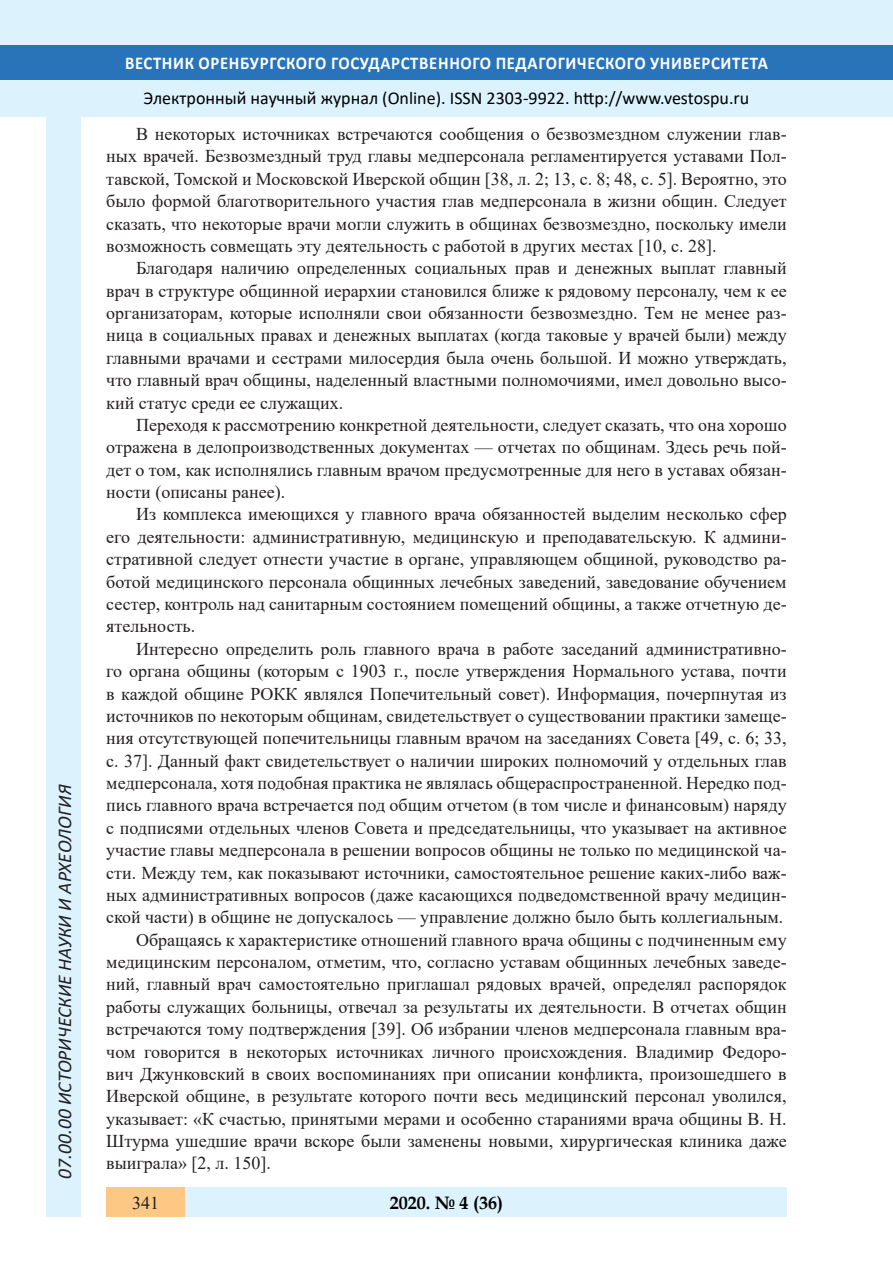
<style>
.page{position:relative;width:893px;height:1263px;background:#fff}
.page>*{position:absolute;margin:0;border:0;box-sizing:border-box;transform-origin:0 0}
.t1{font:italic 19.5px "Calibri";color:#231f20}
.Стиль2{font:18px/22.4px "Times New Roman";color:#231f20;text-align:justify}
.t2{font:18px "Calibri";color:#000}
.t3{font:700 18px "Calibri";letter-spacing:.04em;color:#fff;scale:.93 1}
.t4{font:700 18px "Book Antiqua";color:#000}
</style>
<div class="page">
<div style="left:0;top:0;width:893px;height:116px;background:#dcf2fc"></div>
<div style="left:0;top:45px;width:893px;height:34px;background:#2873ba"></div>
<div style="left:47px;top:116px;width:34px;height:1101px;background:#dcf2fc"></div>
<div style="left:106px;top:1188px;width:681px;height:29px;background:#dcf2fc"></div>
<div style="left:106px;top:1188px;width:79px;height:29px;background:#fdc784"></div>
<p class="t1" style="left:51px;top:1179px;width:395px;rotate:-90deg">07.00.00 ИСТОРИЧЕСКИЕ НАУКИ И АРХЕОЛОГИЯ</p>
<p class="t1" style="left:51px;top:1105px;width:206px;rotate:-90deg">БИОЛОГИЧЕСКИЕ НАУКИ</p>
<p class="t1" style="left:51px;top:1169px;width:11px;rotate:-90deg">3</p>
<p class="t3" style="left:125px;top:50px;width:693px">ВЕСТНИК ОРЕНБУРГСКОГО ГОСУДАРСТВЕННОГО ПЕДАГОГИЧЕСКОГО УНИВЕРСИТЕТА</p>
<p class="t2" style="left:144px;top:85px;width:607px">Электронный научный журнал (Online). ISSN 2303-9922. http://www.vestospu.ru</p>
<p class="t2" style="left:583px;top:85px;width:13px">t</p>
<p class="t2" style="left:583px;top:85px;width:13px">t</p>
<p class="Стиль2" style="left:106px;top:122px;width:682px;text-indent:30px">В некоторых источниках встречаются сообщения о безвозмездном служении глав&shy;ных врачей. Безвозмездный труд главы медперсонала регламентируется уставами Пол&shy;тавской, Томской и Московской Иверской общин [38, л. 2; 13, с. 8; 48, с. 5]. Вероятно, это было формой благотворительного участия глав медперсонала в жизни общин. Следует сказать, что некоторые врачи могли служить в общинах безвозмездно, поскольку имели возможность совмещать эту деятельность с работой в других местах [10, с. 28].</p>
<p class="Стиль2" style="left:106px;top:257px;width:682px;text-indent:30px">Благодаря наличию определенных социальных прав и денежных выплат главный врач в структуре общинной иерархии становился ближе к рядовому персоналу, чем к ее организаторам, которые исполняли свои обязанности безвозмездно. Тем не менее раз&shy;ница в социальных правах и денежных выплатах (когда таковые у врачей были) между главными врачами и сестрами милосердия была очень большой. И можно утверждать, что главный врач общины, наделенный властными полномочиями, имел довольно высо&shy;кий статус среди ее служащих.</p>
<p class="Стиль2" style="left:106px;top:413px;width:682px;text-indent:30px">Переходя к рассмотрению конкретной деятельности, следует сказать, что она хорошо отражена в делопроизводственных документах — отчетах по общинам. Здесь речь пой&shy;дет о том, как исполнялись главным врачом предусмотренные для него в уставах обязан&shy;ности (описаны ранее).</p>
<p class="Стиль2" style="left:106px;top:503px;width:682px;text-indent:30px">Из комплекса имеющихся у главного врача обязанностей выделим несколько сфер его деятельности: административную, медицинскую и преподавательскую. К админи&shy;стративной следует отнести участие в органе, управляющем общиной, руководство ра&shy;ботой медицинского персонала общинных лечебных заведений, заведование обучением сестер, контроль над санитарным состоянием помещений общины, а также отчетную де&shy;ятельность.</p>
<p class="Стиль2" style="left:106px;top:637px;width:682px;text-indent:30px">Интересно определить роль главного врача в работе заседаний административно&shy;го органа общины (которым с 1903 г., после утверждения Нормального устава, почти в каждой общине РОКК являлся Попечительный совет). Информация, почерпнутая из источников по некоторым общинам, свидетельствует о существовании практики замеще&shy;ния отсутствующей попечительницы главным врачом на заседаниях Совета [49, с. 6; 33, с. 37]. Данный факт свидетельствует о наличии широких полномочий у отдельных глав медперсонала, хотя подобная практика не являлась общераспространенной. Нередко под&shy;пись главного врача встречается под общим отчетом (в том числе и финансовым) наряду с подписями отдельных членов Совета и председательницы, что указывает на активное участие главы медперсонала в решении вопросов общины не только по медицинской ча&shy;сти. Между тем, как показывают источники, самостоятельное решение каких-либо важ&shy;ных административных вопросов (даже касающихся подведомственной врачу медицин&shy;ской части) в общине не допускалось — управление должно было быть коллегиальным.</p>
<p class="Стиль2" style="left:106px;top:928px;width:682px;text-indent:30px">Обращаясь к характеристике отношений главного врача общины с подчиненным ему медицинским персоналом, отметим, что, согласно уставам общинных лечебных заведе&shy;ний, главный врач самостоятельно приглашал рядовых врачей, определял распорядок работы служащих больницы, отвечал за результаты их деятельности. В отчетах общин встречаются тому подтверждения [39]. Об избрании членов медперсонала главным вра&shy;чом говорится в некоторых источниках личного происхождения. Владимир Федоро&shy;вич Джунковский в своих воспоминаниях при описании конфликта, произошедшего в Иверской общине, в результате которого почти весь медицинский персонал уволился, указывает: «К счастью, принятыми мерами и особенно стараниями врача общины В. Н.<br>Штурма ушедшие врачи вскоре были заменены новыми, хирургическая клиника даже выиграла» [2, л. 150].</p>
<p class="t4" style="left:390px;top:1190px;width:115px">2020. № 4 (36)</p>
<p class="Стиль2" style="left:132px;top:1191px;width:28px">341</p>
<p class="t4" style="left:460px;top:1190px;width:10px">2</p>
<p class="t4" style="left:408px;top:1190px;width:19px">18</p>
<p class="t4" style="left:460px;top:1190px;width:39px">1 25</p>
</div>
